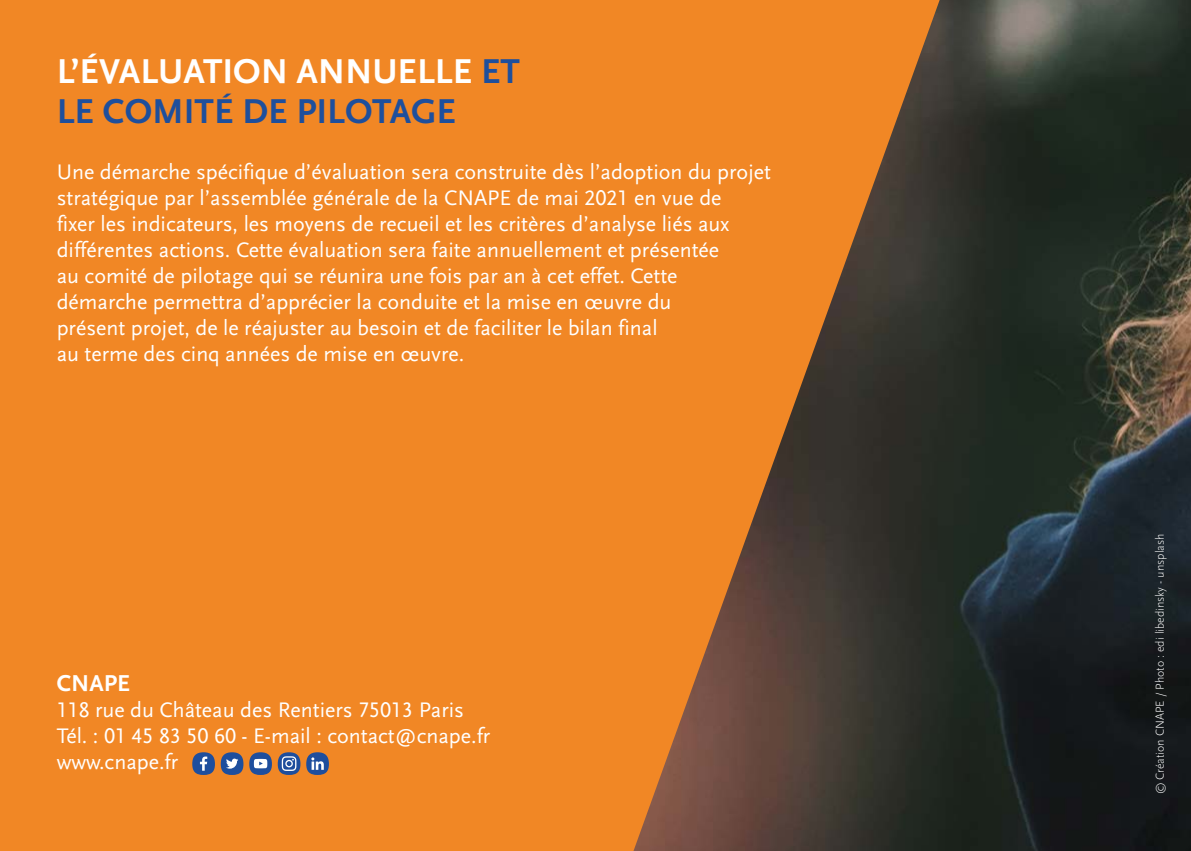
<style>
.page{position:relative;width:1191px;height:851px;background:#fff}
.page>*{position:absolute;margin:0;border:0;box-sizing:border-box;transform-origin:0 0}
.t1{font:700 36px/39.6px "Scala Sans Pro";color:#fff}
.t2{font:700 24px "Scala Sans";color:#fff}
.t3{font:22px/26px "Scala Sans Regular LF";color:#fff}
.t4{font:300 12px "Scala Sans";color:#fff}
.s1{color:#1e4f9c}
</style>
<div class="page">
<div style="left:0;top:0;width:633px;height:850px;background:#f18725"></div>
<img style="left:633px;top:0;width:558px;height:850px">
<div style="left:221px;top:752px;width:22px;height:22px;background:#1e4e9d;border-radius:50%"></div>
<svg style="left:226px;top:758px;width:12px;height:10px"></svg>
<svg style="left:278px;top:752px;width:22px;height:22px"></svg>
<svg style="left:282px;top:756px;width:14px;height:14px"></svg>
<div style="left:249px;top:752px;width:23px;height:22px;background:#1e4e9d;border-radius:50%"></div>
<svg style="left:254px;top:758px;width:13px;height:10px"></svg>
<div style="left:192px;top:752px;width:23px;height:22px;background:#1e4e9d;border-radius:50%"></div>
<svg style="left:200px;top:756px;width:7px;height:14px"></svg>
<div style="left:306px;top:752px;width:23px;height:22px;background:#1e4e9d;border-radius:50%"></div>
<svg style="left:311px;top:757px;width:13px;height:12px"></svg>
<h1 class="t1" style="left:57px;top:52px;width:465px">L’ÉVALUATION ANNUELLE <span class="s1">ET<br>LE COMITÉ DE PILOTAGE</span></h1>
<p class="t3" style="left:57px;top:159px;width:715px">Une démarche spécifique d’évaluation sera construite dès l’adoption du projet stratégique par l’assemblée générale de la CNAPE de mai 2021 en vue de<br>fixer les indicateurs, les moyens de recueil et les critères d’analyse liés aux différentes actions. Cette évaluation sera faite annuellement et présentée<br>au comité de pilotage qui se réunira une fois par an à cet effet. Cette démarche permettra d’apprécier la conduite et la mise en œuvre du<br>présent projet, de le réajuster au besoin et de faciliter le bilan final<br>au terme des cinq années de mise en œuvre.</p>
<p class="t2" style="left:57px;top:670px;width:75px">CNAPE</p>
<p class="t3" style="left:57px;top:697px;width:435px">118 rue du Château des Rentiers 75013 Paris<br>Tél. : 01 45 83 50 60 - E-mail : contact@cnape.fr www.cnape.fr</p>
<p class="t4" style="left:1153px;top:794px;width:262px;rotate:-90deg">© Création CNAPE / Photo : edi libedinsky - unsplash</p>
</div>
